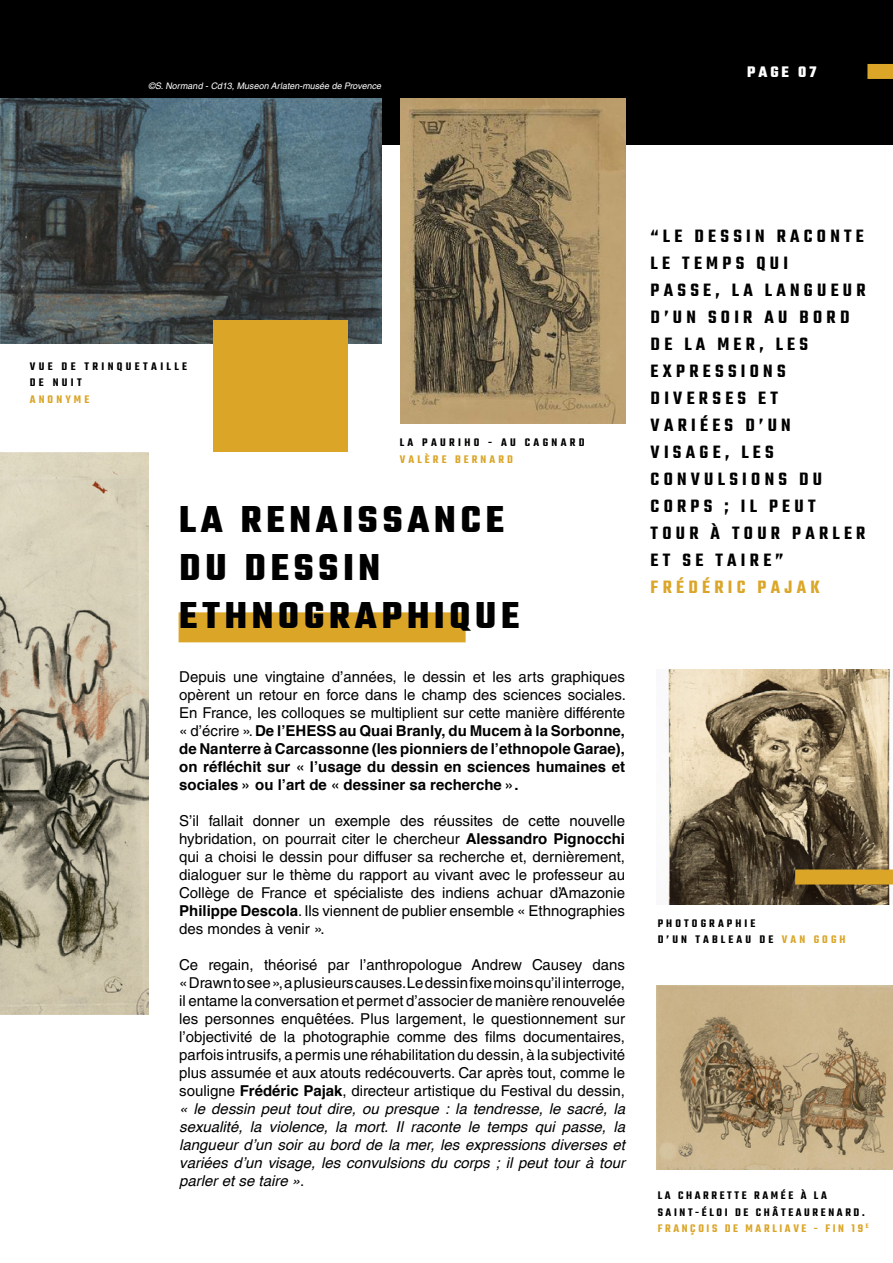
<style>
.page{position:relative;width:893px;height:1263px;background:#fff}
.page>*{position:absolute;margin:0;border:0;box-sizing:border-box;transform-origin:0 0}
.t1{font:700 40.5px/48px "Teko";letter-spacing:.12em;color:#000}
.t2{font:600 19.5px/27px "Teko";letter-spacing:.22em;color:#000}
.t3{font:600 19.5px "Teko";letter-spacing:.22em;color:#dba628}
.t4{font:700 16.5px "Teko";letter-spacing:.18em;color:#fff}
.t5{font:15px/18px "Helvetica LT Std";color:#000;text-align:justify}
.t6{font:italic 15px/18px "Helvetica";color:#000;text-align:justify}
.t7{font:700 15px/18px "Helvetica";color:#000;text-align:justify}
.t8{font:600 12px/16.5px "Teko";letter-spacing:.22em;color:#000}
.t9{font:600 12px/16.5px "Teko";letter-spacing:.28em;color:#000}
.t10{font:600 12px/16.5px "Teko";letter-spacing:.26em;color:#000}
.t11{font:600 12px "Teko";letter-spacing:.26em;color:#dba628}
.t12{font:italic 9px "Helvetica LT Std";color:#fff}
.s1{font-family:"Helvetica LT Std";font-weight:400}
.s2{font-family:"Helvetica";font-weight:700}
.s3{font-family:"Helvetica LT Std";font-style:normal}
.s4{color:#dba628}
</style>
<div class="page">
<div style="left:0;top:0;width:893px;height:145px;background:#000"></div>
<img style="left:0;top:99px;width:382px;height:244px">
<img style="left:0;top:452px;width:148px;height:562px">
<div style="left:213px;top:320px;width:134px;height:132px;background:#dba628"></div>
<img style="left:400px;top:99px;width:225px;height:325px">
<img style="left:657px;top:985px;width:236px;height:184px">
<img style="left:667px;top:669px;width:226px;height:236px">
<div style="left:867px;top:64px;width:26px;height:15px;background:#dba628"></div>
<div style="left:795px;top:869px;width:98px;height:15px;background:#dba628"></div>
<div style="left:179px;top:612px;width:287px;height:30px;background:#dba628"></div>
<p class="t12" style="left:148px;top:80px;width:236px">©S.Normand - Cd13, Museon Arlaten-musée de Provence</p>
<p class="t4" style="left:747px;top:61px;width:71px">PAGE 07</p>
<p class="t9" style="left:30px;top:359px;width:159px">VUE DE TRINQUETAILLE<br>DE NUIT</p>
<p class="t11" style="left:30px;top:392px;width:61px">ANONYME</p>
<p class="t9" style="left:400px;top:435px;width:187px">LA PAURIHO - AU CAGNARD</p>
<p class="t11" style="left:400px;top:452px;width:115px">VALÈRE BERNARD</p>
<h1 class="t1" style="left:179px;top:499px;width:341px">LA RENAISSANCE<br>DU DESSIN<br>ETHNOGRAPHIQUE</h1>
<p class="t5" style="left:179px;top:668px;width:448px">Depuis une vingtaine d’années, le dessin et les arts graphiques opèrent un retour en force dans le champ des sciences sociales.<br>En France, les colloques se multiplient sur cette manière différente</p>
<p class="t7" style="left:179px;top:722px;width:447px"><span class="s1">« d’écrire ».</span> De l’EHESS au Quai Branly, du Mucem à la Sorbonne, de Nanterre à Carcassonne (les pionniers de l’ethnopole Garae), on réfléchit sur « l’usage du dessin en sciences humaines et sociales » ou l’art de « dessiner sa recherche ».</p>
<p class="t5" style="left:179px;top:812px;width:447px">S’il fallait donner un exemple des réussites de cette nouvelle hybridation, on pourrait citer le chercheur <span class="s2">Alessandro Pignocchi </span>qui a choisi le dessin pour diffuser sa recherche et, dernièrement, dialoguer sur le thème du rapport au vivant avec le professeur au Collège de France et spécialiste des indiens achuar d’Amazonie <span class="s2">Philippe Descola</span>. Ils viennent de publier ensemble « Ethnographies des mondes à venir ».</p>
<p class="t5" style="left:179px;top:956px;width:447px">Ce regain, théorisé par l’anthropologue Andrew Causey dans « Drawn to see », a plusieurs causes. Le dessin fixe moins qu’il interroge, il entame la conversation et permet d’associer de manière renouvelée les personnes enquêtées. Plus largement, le questionnement sur l’objectivité de la photographie comme des films documentaires, parfois intrusifs, a permis une réhabilitation du dessin, à la subjectivité plus assumée et aux atouts redécouverts. Car après tout, comme le souligne <span class="s2">Frédéric Pajak</span>, directeur artistique du Festival du dessin,</p>
<p class="t6" style="left:179px;top:1100px;width:447px">« le dessin peut tout dire, ou presque : la tendresse, le sacré, la sexualité, la violence, la mort. Il raconte le temps qui passe, la langueur d’un soir au bord de la mer, les expressions diverses et variées d’un visage, les convulsions du corps ; il peut tour à tour parler et se taire »<span class="s3">.</span></p>
<h2 class="t2" style="left:651px;top:224px;width:217px">“LE DESSIN RACONTE<br>LE TEMPS QUI<br>PASSE, LA LANGUEUR<br>D’UN SOIR AU BORD<br>DE LA MER, LES<br>EXPRESSIONS<br>DIVERSES ET<br>VARIÉES D’UN<br>VISAGE, LES<br>CONVULSIONS DU<br>CORPS ; IL PEUT<br>TOUR À TOUR PARLER<br>ET SE TAIRE”</h2>
<h2 class="t3" style="left:651px;top:575px;width:171px">FRÉDÉRIC PAJAK</h2>
<p class="t10" style="left:658px;top:916px;width:189px">PHOTOGRAPHIE<br>D’UN TABLEAU DE <span class="s4">VAN GOGH</span></p>
<p class="t8" style="left:658px;top:1188px;width:212px">LA CHARRETTE RAMÉE À LA<br>SAINT-ÉLOI DE CHÂTEAURENARD.<br><span class="s4">FRANÇOIS DE MARLIAVE - FIN 19</span> <sup>E</sup></p>
</div>
